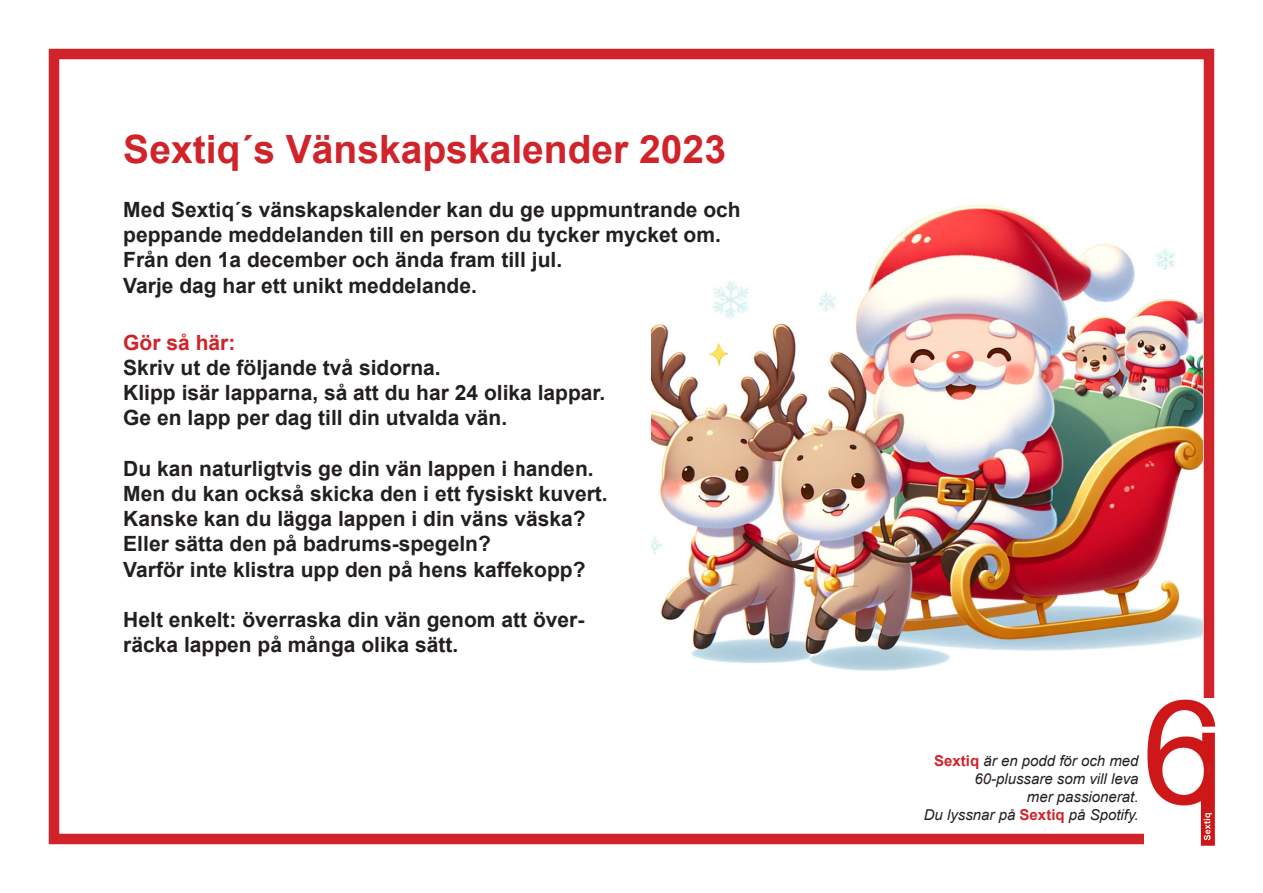
<style>
.page{position:relative;width:1263px;height:893px;background:#fff}
.page>*{position:absolute;margin:0;border:0;box-sizing:border-box;transform-origin:0 0}
.t1{font:700 39px "Arial";color:#d1232a}
.t2{font:700 21px/25.2px "Arial";color:#231f20}
.t3{font:700 21px "Arial";color:#d1232a}
.t4{font:italic 15px "Arial";color:#231f20}
.s1{font-weight:700;font-style:normal;color:#d1232a}
</style>
<div class="page">
<div style="left:49px;top:49px;width:1165px;height:795px;border:10px solid #d1232a"></div>
<img style="left:652px;top:204px;width:551px;height:467px">
<img style="left:1145px;top:698px;width:71px;height:148px">
<p class="t1" style="left:123px;top:124px;width:604px">Sextiq´s Vänskapskalender 2023</p>
<p class="t2" style="left:123px;top:198px;width:619px">Med Sextiq´s vänskapskalender kan du ge uppmuntrande och peppande meddelanden till en person du tycker mycket om.</p>
<p class="t2" style="left:123px;top:248px;width:440px">Från den 1a december och ända fram till jul.</p>
<p class="t2" style="left:123px;top:273px;width:355px">Varje dag har ett unikt meddelande.</p>
<p class="t3" style="left:123px;top:329px;width:114px">Gör så här:</p>
<p class="t2" style="left:123px;top:356px;width:319px">Skriv ut de följande två sidorna.</p>
<p class="t2" style="left:123px;top:381px;width:483px">Klipp isär lapparna, så att du har 24 olika lappar.</p>
<p class="t2" style="left:123px;top:406px;width:385px">Ge en lapp per dag till din utvalda vän.</p>
<p class="t2" style="left:123px;top:457px;width:472px">Du kan naturligtvis ge din vän lappen i handen.</p>
<p class="t2" style="left:123px;top:482px;width:486px">Men du kan också skicka den i ett fysiskt kuvert.</p>
<p class="t2" style="left:123px;top:507px;width:464px">Kanske kan du lägga lappen i din väns väska?</p>
<p class="t2" style="left:123px;top:532px;width:369px">Eller sätta den på badrums-spegeln?</p>
<p class="t2" style="left:123px;top:557px;width:464px">Varför inte klistra upp den på hens kaffekopp?</p>
<p class="t2" style="left:123px;top:608px;width:462px">Helt enkelt: överraska din vän genom att över&shy;räcka lappen på många olika sätt.</p>
<p class="t4" style="left:934px;top:751px;width:206px"><span class="s1">Sextiq</span> är en podd för och med</p>
<p class="t4" style="left:974px;top:769px;width:166px">60-plussare som vill leva</p>
<p class="t4" style="left:1027px;top:787px;width:113px">mer passionerat.</p>
<p class="t4" style="left:924px;top:805px;width:216px">Du lyssnar på <span class="s1">Sextiq</span> på Spotify.</p>
</div>
